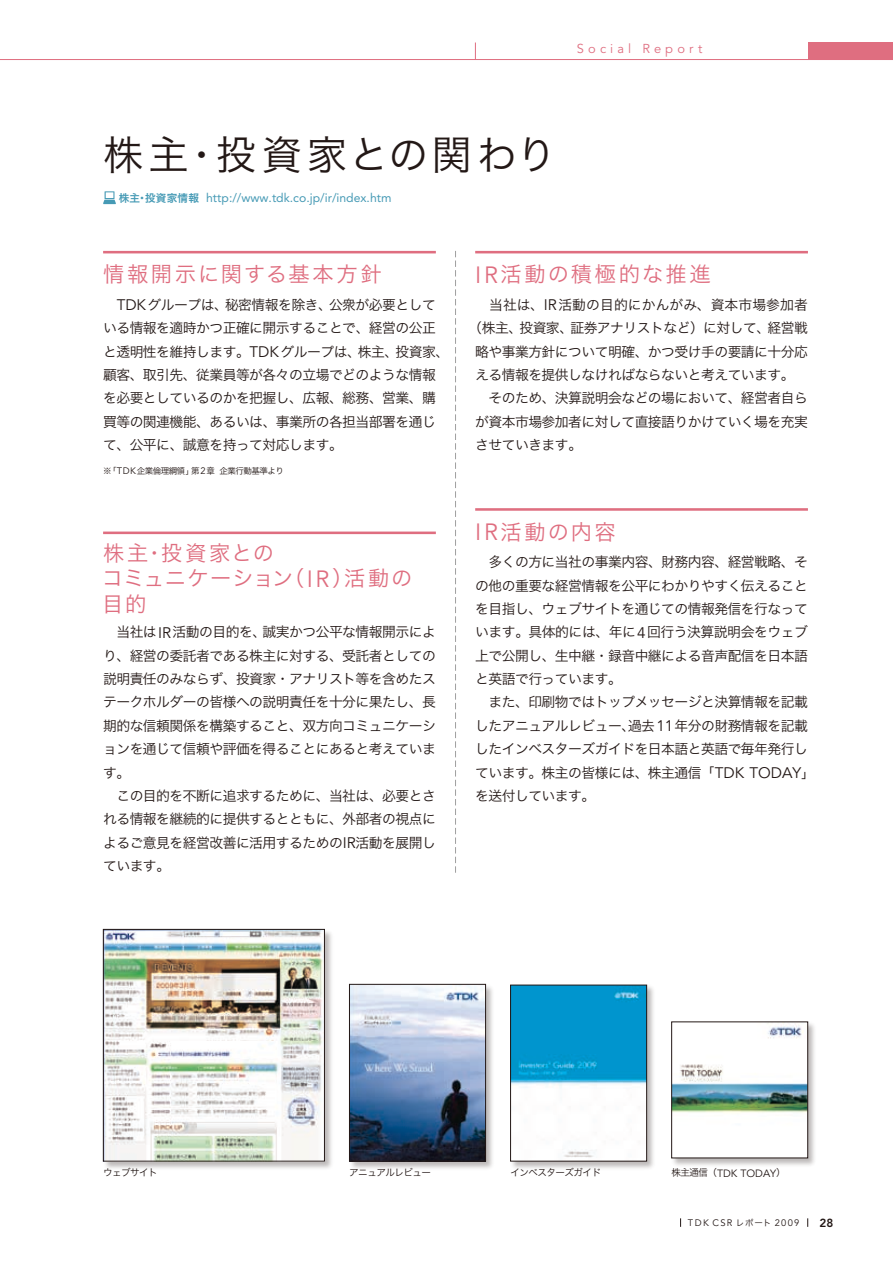
<style>
.page{position:relative;width:893px;height:1263px;background:#fff}
.page>*{position:absolute;margin:0;border:0;box-sizing:border-box;transform-origin:0 0}
.t1{font:40.35px "Hira Kaku Pro W3";letter-spacing:.095em;color:#231816}
.t2{font:21.3px/25.5px "Hira Kaku Pro W3";letter-spacing:.05em;color:#df6e80}
.t3{font:21.3px "Hira Kaku Pro W3";letter-spacing:.095em;color:#df6e80}
.t4{font:21.3px "Hira Kaku Pro W3";letter-spacing:.125em;color:#df6e80}
.t5{font:13.8px/23.4px "Hira Kaku Pro W3";letter-spacing:-.04em;color:#231816;text-align:justify}
.t6{font:13.8px "Hira Kaku Pro W3";letter-spacing:.005em;color:#231816}
.t7{font:12.9px "Avenir";letter-spacing:.32em;color:#df6e80}
.t8{font:12.15px "Avenir";color:#469ab5}
.t9{font:800 11.7px "Avenir";color:#231816}
.t10{font:10.5px "Avenir";color:#231816}
.t11{font:9.6px "Hira Kaku Pro W3";letter-spacing:-.055em;color:#231816}
.t12{font:9.3px "Avenir";letter-spacing:.135em;color:#231816}
.t13{font:8.55px "Hira Kaku Pro W3";letter-spacing:-.06em;color:#231816}
.s1{font-family:"Hira Kaku Pro W6";font-size:10.65px}
.s2{font-family:"Avenir";font-size:15.15px}
.s3{font-family:"Avenir";font-size:9.3px}
.s4{font-family:"Avenir";font-size:23.4px}
.s5{font-family:"Hira Kaku Pro W3";font-size:9.6px}
.s6{font-family:"Hira Kaku Pro W3";font-size:8.55px}
</style>
<div class="page">
<div style="left:808px;top:43px;width:85px;height:17px;background:#df6e80"></div>
<hr style="left:0;top:59px;width:893px;height:1px;background:#df6e80">
<svg style="left:475px;top:43px;width:1px;height:16px"></svg>
<svg style="left:103px;top:191px;width:13px;height:13px"></svg>
<hr style="left:103px;top:251px;width:333px;height:2px;background:#df6e80">
<svg style="left:455px;top:251px;width:1px;height:622px"></svg>
<hr style="left:103px;top:531px;width:333px;height:3px;background:#df6e80">
<hr style="left:475px;top:251px;width:333px;height:2px;background:#df6e80">
<hr style="left:475px;top:508px;width:333px;height:3px;background:#df6e80">
<div style="left:102px;top:928px;width:232px;height:243px;background:#231816;opacity:.3"></div>
<img style="left:105px;top:931px;width:218px;height:228px">
<div style="left:103px;top:929px;width:222px;height:232px;border:1px solid #231816"></div>
<div style="left:348px;top:983px;width:148px;height:188px;background:#231816;opacity:.3"></div>
<img style="left:351px;top:986px;width:133px;height:173px">
<div style="left:349px;top:984px;width:137px;height:177px;border:1px solid #231816"></div>
<div style="left:509px;top:984px;width:148px;height:187px;background:#231816;opacity:.3"></div>
<img style="left:512px;top:987px;width:133px;height:172px">
<div style="left:510px;top:985px;width:137px;height:176px;border:1px solid #231816"></div>
<div style="left:670px;top:1021px;width:148px;height:147px;background:#231816;opacity:.3"></div>
<img style="left:673px;top:1024px;width:133px;height:132px">
<div style="left:671px;top:1022px;width:137px;height:136px;border:1px solid #231816"></div>
<p class="t7" style="left:577px;top:41px;width:127px">Social Report</p>
<h1 class="t1" style="left:103px;top:118px;width:455px">株主・投資家との関わり</h1>
<p class="t8" style="left:119px;top:191px;width:274px"><span class="s1">株主・投資家情報</span> http://www.tdk.co.jp/ir/index.htm</p>
<h2 class="t4" style="left:103px;top:255px;width:280px">情報開示に関する基本方針</h2>
<p class="t5" style="left:103px;top:292px;width:348px;text-align:left;text-indent:14px"><span class="s2">TDK</span>グループは、秘密情報を除き、公衆が必要としている情報を適時かつ正確に開示することで、経営の公正と透明性を維持します。<span class="s2">TDK</span>グループは、株主、投資家、顧客、取引先、従業員等が各々の立場でどのような情報を必要としているのかを把握し、広報、総務、営業、購買等の関連機能、あるいは、事業所の各担当部署を通じて、公平に、誠意を持って対応します。</p>
<p class="t13" style="left:103px;top:463px;width:182px">※「<span class="s3">TDK</span>企業倫理綱領」第<span class="s3">2</span>章企業行動基準より</p>
<h2 class="t2" style="left:102px;top:539px;width:312px">株主・投資家との<br>コミュニケーション（<span class="s4">IR</span>）活動の目的</h2>
<p class="t5" style="left:103px;top:619px;width:334px;text-indent:13px">当社は<span class="s2">IR</span>活動の目的を、誠実かつ公平な情報開示により、経営の委託者である株主に対する、受託者としての説明責任のみならず、投資家・アナリスト等を含めたステークホルダーの皆様への説明責任を十分に果たし、長期的な信頼関係を構築すること、双方向コミュニケーションを通じて信頼や評価を得ることにあると考えています。</p>
<p class="t5" style="left:103px;top:783px;width:334px;text-indent:13px">この目的を不断に追求するために、当社は、必要とされる情報を継続的に提供するとともに、外部者の視点によるご意見を経営改善に活用するための<span class="s2">IR</span>活動を展開しています。</p>
<h2 class="t3" style="left:475px;top:255px;width:237px"><span class="s4">IR</span>活動の積極的な推進</h2>
<p class="t6" style="left:489px;top:292px;width:320px">当社は、<span class="s2">IR</span>活動の目的にかんがみ、資本市場参加者</p>
<p class="t5" style="left:468px;top:315px;width:341px">（株主、投資家、証券アナリストなど）に対して、経営戦</p>
<p class="t5" style="left:475px;top:339px;width:334px">略や事業方針について明確、かつ受け手の要請に十分応</p>
<p class="t5" style="left:475px;top:362px;width:321px">える情報を提供しなければならないと考えています。</p>
<p class="t5" style="left:488px;top:385px;width:321px">そのため、決算説明会などの場において、経営者自ら</p>
<p class="t5" style="left:475px;top:409px;width:334px">が資本市場参加者に対して直接語りかけていく場を充実</p>
<p class="t5" style="left:475px;top:432px;width:108px">させていきます。</p>
<h2 class="t3" style="left:475px;top:513px;width:142px"><span class="s4">IR</span>活動の内容</h2>
<p class="t5" style="left:475px;top:549px;width:334px;text-indent:13px">多くの方に当社の事業内容、財務内容、経営戦略、その他の重要な経営情報を公平にわかりやすく伝えることを目指し、ウェブサイトを通じての情報発信を行なっています。具体的には、年に<span class="s2">4</span>回行う決算説明会をウェブ上で公開し、生中継・録音中継による音声配信を日本語と英語で行っています。</p>
<p class="t5" style="left:475px;top:689px;width:341px;text-align:left;text-indent:13px">また、印刷物ではトップメッセージと決算情報を記載したアニュアルレビュー、過去<span class="s2">11</span>年分の財務情報を記載したインベスターズガイドを日本語と英語で毎年発行しています。株主の皆様には、株主通信「<span class="s2">TDK TODAY</span>」を送付しています。</p>
<p class="t11" style="left:103px;top:1164px;width:56px">ウェブサイト</p>
<p class="t11" style="left:349px;top:1164px;width:83px">アニュアルレビュー</p>
<p class="t11" style="left:510px;top:1164px;width:92px">インベスターズガイド</p>
<p class="t10" style="left:671px;top:1167px;width:116px"><span class="s5">株主通信（</span>TDK TODAY<span class="s5">）</span></p>
<p class="t12" style="left:688px;top:1217px;width:113px">TDK CSR <span class="s6">レポート</span> 2009</p>
<p class="t9" style="left:820px;top:1216px;width:15px">28</p>
</div>
